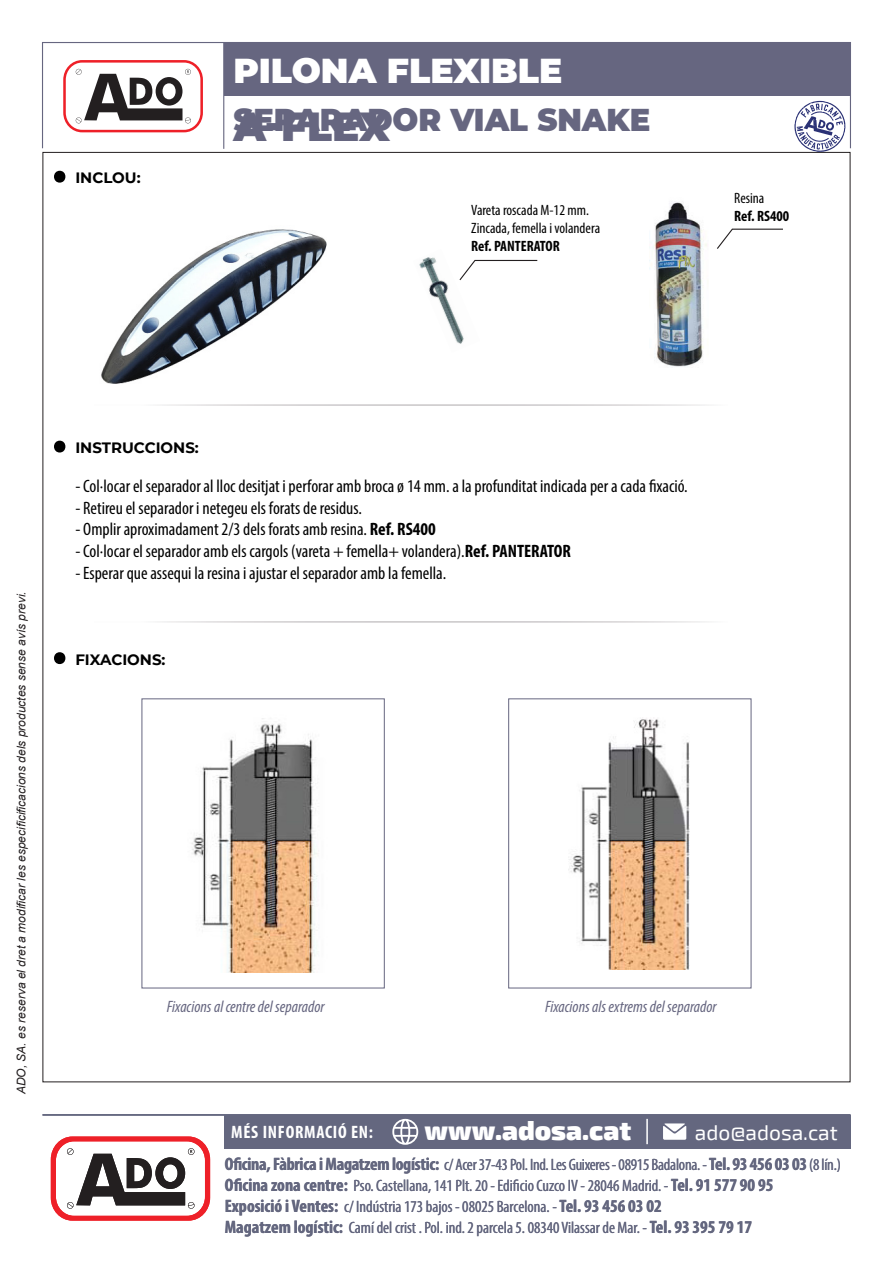
<style>
.page{position:relative;width:893px;height:1263px;background:#fff}
.page>*{position:absolute;margin:0;border:0;box-sizing:border-box;transform-origin:0 0}
.nom_pilona{font:900 40.5px "Montserrat";color:#666680}
.t1{font:900 37.5px "Montserrat";color:#fff}
.titulo_categoria{font:900 34.5px "Montserrat";color:#fff}
.t2{font:900 31.5px "Montserrat";color:#666680}
.t3{font:900 27px "Exo 2";color:#fff}
.t4{font:21px "Exo 2";color:#fff}
.t5{font:condensed 18px "Myriad Pro";color:#000}
.t6{font:700 condensed 18px "Myriad Pro";letter-spacing:.04em;color:#fff}
.t7{font:condensed 16.5px "Myriad Pro";color:#64677f}
.t8{font:italic condensed 16.5px "Myriad Pro";color:#666680}
.t9{font:condensed 15px/18px "Myriad Pro";color:#000}
.t10{font:700 15px "Montserrat";color:#000}
.t11{font:700 condensed 15px "Myriad Pro";color:#000}
.t12{font:italic 12px "Arial";color:#231f20}
.s1{font-weight:700}
.s2{font-weight:700;font-size:18px}
</style>
<div class="page">
<div style="left:54px;top:171px;width:11px;height:12px;background:#000;border-radius:50%"></div>
<div style="left:54px;top:652px;width:11px;height:12px;background:#000;border-radius:50%"></div>
<div style="left:54px;top:441px;width:11px;height:11px;background:#000;border-radius:50%"></div>
<svg style="left:717px;top:228px;width:66px;height:21px"></svg>
<img style="left:649px;top:201px;width:58px;height:166px">
<img style="left:191px;top:718px;width:127px;height:254px">
<div style="left:142px;top:698px;width:243px;height:290px;border:1px solid #666680"></div>
<img style="left:568px;top:719px;width:122px;height:251px">
<div style="left:508px;top:698px;width:243px;height:290px;border:1px solid #666680"></div>
<img style="left:419px;top:257px;width:45px;height:87px">
<svg style="left:458px;top:259px;width:80px;height:22px"></svg>
<img style="left:101px;top:229px;width:226px;height:155px">
<div style="left:42px;top:42px;width:809px;height:107px;border:1px solid #666680"></div>
<hr style="left:223px;top:43px;width:1px;height:106px;background:#666680">
<div style="left:224px;top:43px;width:626px;height:53px;background:#666680"></div>
<svg style="left:63px;top:60px;width:140px;height:72px"></svg>
<svg style="left:794px;top:101px;width:52px;height:51px"></svg>
<div style="left:224px;top:1115px;width:626px;height:33px;background:#64677f"></div>
<hr style="left:43px;top:1114px;width:807px;height:2px;background:#64677f">
<svg style="left:392px;top:1119px;width:26px;height:26px"></svg>
<svg style="left:663px;top:1123px;width:23px;height:17px"></svg>
<hr style="left:646px;top:1119px;width:2px;height:25px;background:#fff">
<svg style="left:51px;top:1136px;width:159px;height:84px"></svg>
<p class="t10" style="left:75px;top:166px;width:67px">INCLOU:</p>
<h2 class="t1" style="left:235px;top:45px;width:529px">INSTAL·LACIÓ I MUNTATGE</h2>
<p class="titulo_categoria" style="left:233px;top:45px;width:330px">PILONA FLEXIBLE</p>
<p class="nom_pilona" style="left:233px;top:96px;width:158px">A-FLEX</p>
<h3 class="t2" style="left:233px;top:96px;width:419px">SEPARADOR VIAL SNAKE</h3>
<p class="t9" style="left:471px;top:201px;width:130px">Vareta roscada M-12 mm.<br>Zincada, femella i volandera</p>
<p class="t11" style="left:471px;top:237px;width:90px">Ref. PANTERATOR</p>
<p class="t9" style="left:734px;top:188px;width:32px">Resina</p>
<p class="t11" style="left:734px;top:206px;width:56px">Ref. RS400</p>
<p class="t12" style="left:14px;top:1094px;width:504px;rotate:-90deg">ADO, SA. es reserva el dret a modificar les especificificacions dels productes sense avís previ.</p>
<p class="t10" style="left:75px;top:436px;width:125px">INSTRUCCIONS:</p>
<p class="t5" style="left:75px;top:475px;width:614px">- Col·locar el separador al lloc desitjat i perforar amb broca ø 14 mm. a la profunditat indicada per a cada fixació.</p>
<p class="t5" style="left:75px;top:497px;width:288px">- Retireu el separador i netegeu els forats de residus.</p>
<p class="t5" style="left:75px;top:518px;width:362px">- Omplir aproximadament 2/3 dels forats amb resina. <span class="s1">Ref. RS400</span></p>
<p class="t5" style="left:75px;top:540px;width:497px">- Col·locar el separador amb els cargols (vareta + femella+ volandera).<span class="s1">Ref. PANTERATOR</span></p>
<p class="t5" style="left:75px;top:562px;width:372px">- Esperar que assequi la resina i ajustar el separador amb la femella.</p>
<p class="t10" style="left:75px;top:649px;width:92px">FIXACIONS:</p>
<p class="t8" style="left:167px;top:997px;width:159px">Fixacions al centre del separador</p>
<p class="t8" style="left:545px;top:997px;width:173px">Fixacions als extrems del separador</p>
<p class="t6" style="left:231px;top:1121px;width:143px">MÉS INFORMACIÓ EN:</p>
<p class="t3" style="left:425px;top:1113px;width:208px">www.adosa.cat</p>
<p class="t4" style="left:695px;top:1120px;width:144px">ado@adosa.cat</p>
<p class="t7" style="left:225px;top:1154px;width:618px"><span class="s2">Oficina, Fàbrica i Magatzem logístic:</span> c/ Acer 37-43 Pol. Ind. Les Guixeres - 08915 Badalona. - <span class="s2">Tel. 93 456 03 03</span> (8 lín.)</p>
<p class="t7" style="left:225px;top:1175px;width:550px"><span class="s2">Oficina zona centre:</span> Pso. Castellana, 141 Plt. 20 - Edificio Cuzco IV - 28046 Madrid. - <span class="s2">Tel. 91 577 90 95</span></p>
<p class="t7" style="left:225px;top:1196px;width:439px"><span class="s2">Exposició i Ventes:</span> c/ Indústria 173 bajos - 08025 Barcelona. - <span class="s2">Tel. 93 456 03 02</span></p>
<p class="t7" style="left:225px;top:1217px;width:529px"><span class="s2">Magatzem logístic:</span> Camí del crist . Pol. ind. 2 parcela 5. 08340 Vilassar de Mar. - <span class="s2">Tel. 93 395 79 17</span></p>
</div>
